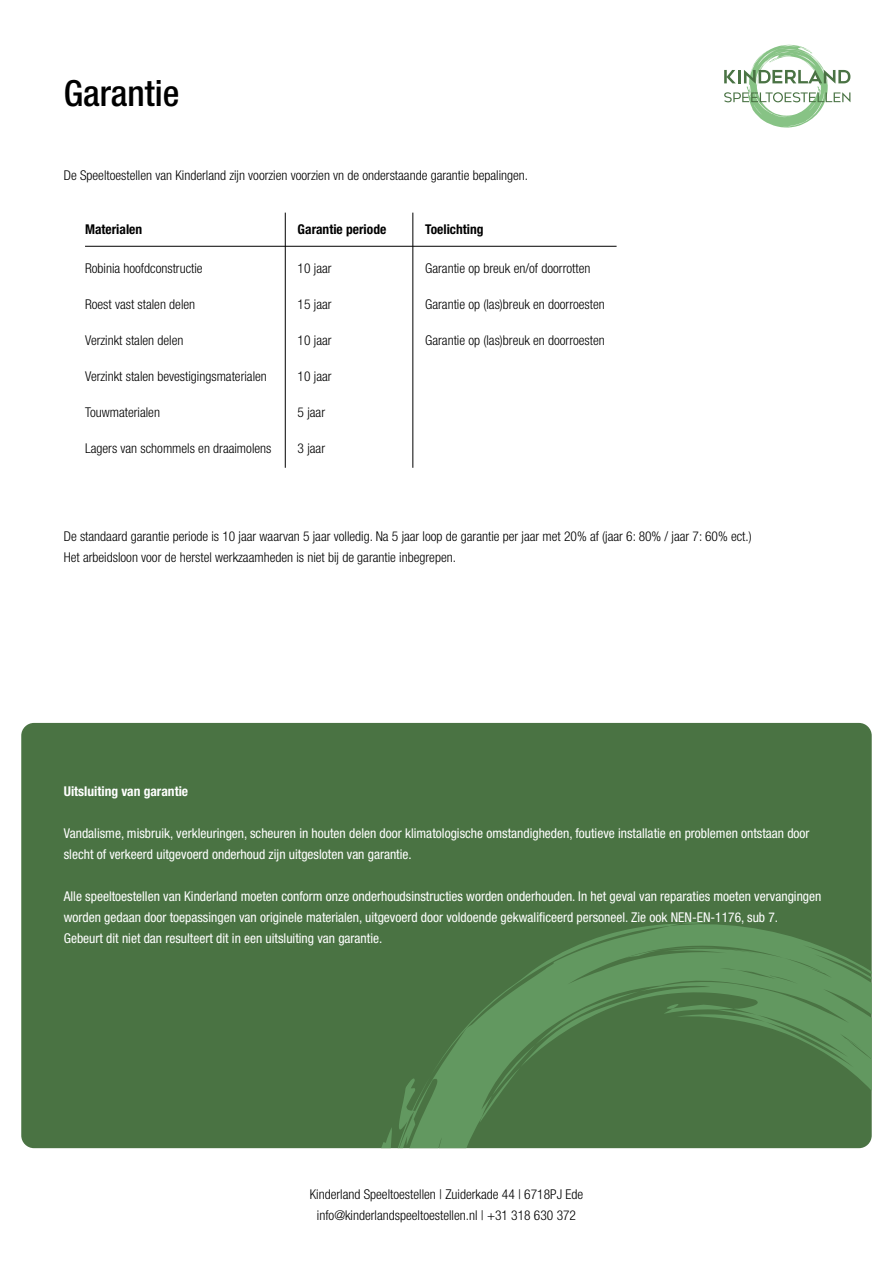
<style>
.page{position:relative;width:893px;height:1263px;background:#fff}
.page>*{position:absolute;margin:0;border:0;box-sizing:border-box;transform-origin:0 0}
.t1{font:500 condensed 36px "Helvetica Neue LT Std";color:#000}
.t2{font:300 condensed 13.5px/21px "Helvetica Neue LT Std";color:#000;text-align:center}
.t3{font:condensed 13.5px/21px "Helvetica Neue LT Std";color:#fff}
.t4{font:700 condensed 13.5px "Helvetica Neue LT Std";color:#000}
.t5{font:700 condensed 13.5px "Helvetica Neue LT Std";color:#fff}
</style>
<div class="page">
<div style="left:21px;top:723px;width:851px;height:425px;background:#4a7343;border-radius:13px"></div>
<svg style="left:724px;top:44px;width:126px;height:84px"></svg>
<svg style="left:381px;top:915px;width:491px;height:233px"></svg>
<hr style="left:285px;top:213px;width:1px;height:255px;background:#000">
<hr style="left:412px;top:213px;width:1px;height:255px;background:#000">
<hr style="left:85px;top:246px;width:532px;height:1px;background:#000">
<h1 class="t1" style="left:64px;top:71px;width:117px">Garantie</h1>
<p class="t2" style="left:64px;top:164px;width:466px">De Speeltoestellen van Kinderland zijn voorzien voorzien vn de onderstaande garantie bepalingen.</p>
<p class="t4" style="left:85px;top:221px;width:59px">Materialen</p>
<p class="t4" style="left:298px;top:221px;width:90px">Garantie periode</p>
<p class="t4" style="left:425px;top:221px;width:60px">Toelichting</p>
<p class="t2" style="left:425px;top:258px;width:167px">Garantie op breuk en/of doorrotten</p>
<p class="t2" style="left:425px;top:294px;width:181px">Garantie op (las)breuk en doorroesten</p>
<p class="t2" style="left:425px;top:330px;width:181px">Garantie op (las)breuk en doorroesten</p>
<p class="t2" style="left:85px;top:258px;width:119px">Robinia hoofdconstructie</p>
<p class="t2" style="left:85px;top:294px;width:112px">Roest vast stalen delen</p>
<p class="t2" style="left:85px;top:330px;width:100px">Verzinkt stalen delen</p>
<p class="t2" style="left:85px;top:366px;width:183px">Verzinkt stalen bevestigingsmaterialen</p>
<p class="t2" style="left:85px;top:402px;width:76px">Touwmaterialen</p>
<p class="t2" style="left:85px;top:438px;width:188px">Lagers van schommels en draaimolens</p>
<p class="t2" style="left:298px;top:258px;width:35px">10 jaar</p>
<p class="t2" style="left:298px;top:294px;width:35px">15 jaar</p>
<p class="t2" style="left:298px;top:330px;width:35px">10 jaar</p>
<p class="t2" style="left:298px;top:366px;width:35px">10 jaar</p>
<p class="t2" style="left:298px;top:402px;width:29px">5 jaar</p>
<p class="t2" style="left:298px;top:438px;width:29px">3 jaar</p>
<p class="t2" style="left:64px;top:526px;width:689px;text-align:left">De standaard garantie periode is 10 jaar waarvan 5 jaar volledig. Na 5 jaar loop de garantie per jaar met 20% af (jaar 6: 80% / jaar 7: 60% ect.)<br>Het arbeidsloon voor de herstel werkzaamheden is niet bij de garantie inbegrepen.</p>
<p class="t5" style="left:64px;top:783px;width:126px">Uitsluiting van garantie</p>
<p class="t3" style="left:64px;top:823px;width:747px">Vandalisme, misbruik, verkleuringen, scheuren in houten delen door klimatologische omstandigheden, foutieve installatie en problemen ontstaan door slecht of verkeerd uitgevoerd onderhoud zijn uitgesloten van garantie.</p>
<p class="t3" style="left:64px;top:886px;width:759px">Alle speeltoestellen van Kinderland moeten conform onze onderhoudsinstructies worden onderhouden. In het geval van reparaties moeten vervangingen worden gedaan door toepassingen van originele materialen, uitgevoerd door voldoende gekwalificeerd personeel. Zie ook NEN-EN-1176, sub 7.<br>Gebeurt dit niet dan resulteert dit in een uitsluiting van garantie.</p>
<p class="t2" style="left:310px;top:1184px;width:275px">Kinderland Speeltoestellen | Zuiderkade 44 | 6718PJ Ede info@kinderlandspeeltoestellen.nl | +31 318 630 372</p>
</div>
